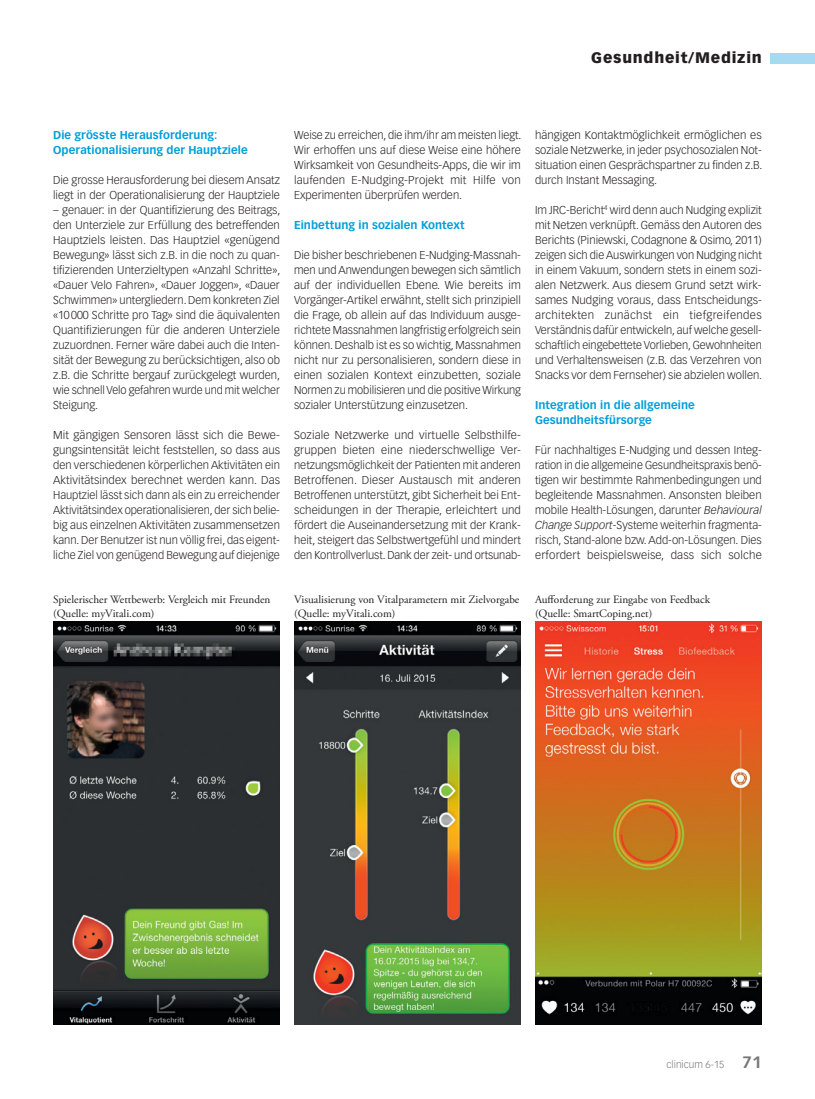
<style>
.page{position:relative;width:815px;height:1099px;background:#fff}
.page>*{position:absolute;margin:0;border:0;box-sizing:border-box;transform-origin:0 0}
.t1{font:900 15px "Vectora LT Std";letter-spacing:.05em;color:#231f20}
.t2{font:300 11.25px/15px "Vectora LT Std";color:#231f20;text-align:justify}
.t3{font:11.25px/13.5px "Adobe Garamond Pro";color:#231f20}
.t4{font:700 11.25px/15px "Vectora LT Std";letter-spacing:.005em;color:#009fda}
.t5{font:300 10px "Vectora LT Std";color:#76787b}
.s1{font-style:italic}
.s2{font-weight:700;font-size:16.25px}
</style>
<div class="page">
<div style="left:770px;top:53px;width:45px;height:10px;background:#a5daf2"></div>
<img style="left:53px;top:622px;width:227px;height:402px">
<img style="left:294px;top:622px;width:227px;height:402px">
<img style="left:535px;top:622px;width:227px;height:402px">
<h1 class="t1" style="left:591px;top:49px;width:172px">Gesundheit/Medizin</h1>
<p class="t4" style="left:53px;top:128px;width:196px">Die grösste Herausforderung:<br>Operationalisierung der Hauptziele</p>
<p class="t2" style="left:53px;top:173px;width:228px">Die grosse Herausforderung bei diesem Ansatz liegt in der Operationalisierung der Hauptziele</p>
<p class="t2" style="left:53px;top:203px;width:229px">– genauer: in der Quantifizierung des Beitrags, den Unterziele zur Erfüllung des betreffenden Hauptziels leisten. Das Hauptziel «genügend Bewegung» lässt sich z.B. in die noch zu quan&shy;tifizierenden Unterzieltypen «Anzahl Schritte», «Dauer Velo Fahren», «Dauer Joggen», «Dauer Schwimmen» untergliedern. Dem konkreten Ziel «10000 Schritte pro Tag» sind die äquivalenten Quantifizierungen für die anderen Unterziele zuzuordnen. Ferner wäre dabei auch die Inten&shy;sität der Bewegung zu berücksichtigen, also ob z.B. die Schritte bergauf zurückgelegt wurden, wie schnell Velo gefahren wurde und mit welcher Steigung.</p>
<p class="t2" style="left:53px;top:428px;width:228px">Mit gängigen Sensoren lässt sich die Bewe&shy;gungsintensität leicht feststellen, so dass aus den verschiedenen körperlichen Aktivitäten ein Aktivitätsindex berechnet werden kann. Das Hauptziel lässt sich dann als ein zu erreichender Aktivitätsindex operationalisieren, der sich belie&shy;big aus einzelnen Aktivitäten zusammensetzen kann. Der Benutzer ist nun völlig frei, das eigent&shy;liche Ziel von genügend Bewegung auf diejenige</p>
<p class="t2" style="left:294px;top:128px;width:229px">Weise zu erreichen, die ihm/ihr am meisten liegt.<br>Wir erhoffen uns auf diese Weise eine höhere Wirksamkeit von Gesundheits-Apps, die wir im laufenden E-Nudging-Projekt mit Hilfe von Experimenten überprüfen werden.</p>
<p class="t4" style="left:294px;top:218px;width:172px">Einbettung in sozialen Kontext</p>
<p class="t2" style="left:294px;top:248px;width:228px">Die bisher beschriebenen E-Nudging-Massnah&shy;men und Anwendungen bewegen sich sämtlich auf der individuellen Ebene. Wie bereits im Vorgänger-Artikel erwähnt, stellt sich prinzipiell die Frage, ob allein auf das Individuum ausge&shy;richtete Massnahmen langfristig erfolgreich sein können. Deshalb ist es so wichtig, Massnahmen nicht nur zu personalisieren, sondern diese in einen sozialen Kontext einzubetten, soziale Normen zu mobilisieren und die positive Wirkung sozialer Unterstützung einzusetzen.</p>
<p class="t2" style="left:294px;top:428px;width:228px">Soziale Netzwerke und virtuelle Selbsthilfe&shy;gruppen bieten eine niederschwellige Ver&shy;netzungsmöglichkeit der Patienten mit anderen Betroffenen. Dieser Austausch mit anderen Betroffenen unterstützt, gibt Sicherheit bei Ent&shy;scheidungen in der Therapie, erleichtert und fördert die Auseinandersetzung mit der Krank&shy;heit, steigert das Selbstwertgefü hl und mindert den Kontrollverlust. Dank der zeit- und ortsunab-</p>
<p class="t2" style="left:535px;top:128px;width:229px">hä ngigen Kontaktmöglichkeit ermöglichen es soziale Netzwerke, in jeder psychosozialen Not&shy;situation einen Gesprächspartner zu finden z.B. durch Instant Messaging.</p>
<p class="t2" style="left:535px;top:203px;width:229px;text-align:left">Im JRC-Bericht<sup>4</sup> wird denn auch Nudging explizit mit Netzen verknüpft. Gemäss den Autoren des Berichts (Piniewski, Codagnone &amp; Osimo, 2011) zeigen sich die Auswirkungen von Nudging nicht in einem Vakuum, sondern stets in einem sozi&shy;alen Netzwerk. Aus diesem Grund setzt wirk&shy;sames Nudging voraus, dass Entscheidungs&shy;architekten zunächst ein tiefgreifendes Verständnis dafür entwickeln, auf welche gesell&shy;schaftlich eingebettete Vorlieben, Gewohnheiten und Verhaltensweisen (z.B. das Verzehren von Snacks vor dem Fernseher) sie abzielen wollen.</p>
<p class="t4" style="left:535px;top:398px;width:161px">Integration in die allgemeine<br>Gesundheitsfürsorge</p>
<p class="t2" style="left:535px;top:443px;width:228px">Für nachhaltiges E-Nudging und dessen Integ&shy;ration in die allgemeine Gesundheitspraxis benö&shy;tigen wir bestimmte Rahmenbedingungen und begleitende Massnahmen. Ansonsten bleiben mobile Health-Lösungen, darunter <span class="s1">Behavioural Change Support</span>-Systeme weiterhin fragmenta&shy;risch, Stand-alone bzw. Add-on-Lösungen. Dies erfordert beispielsweise, dass sich solche</p>
<p class="t3" style="left:53px;top:593px;width:219px">Spielerischer Wettbewerb: Vergleich mit Freunden (Quelle: myVitali.com)</p>
<p class="t3" style="left:294px;top:593px;width:227px">Visualisierung von Vitalparametern mit Zielvorgabe (Quelle: myVitali.com)</p>
<p class="t3" style="left:535px;top:593px;width:177px">Aufforderung zur Eingabe von Feedback (Quelle: SmartCoping.net)</p>
<p class="t5" style="left:667px;top:1058px;width:97px">clinicum 6-15 <span class="s2">71</span></p>
</div>
